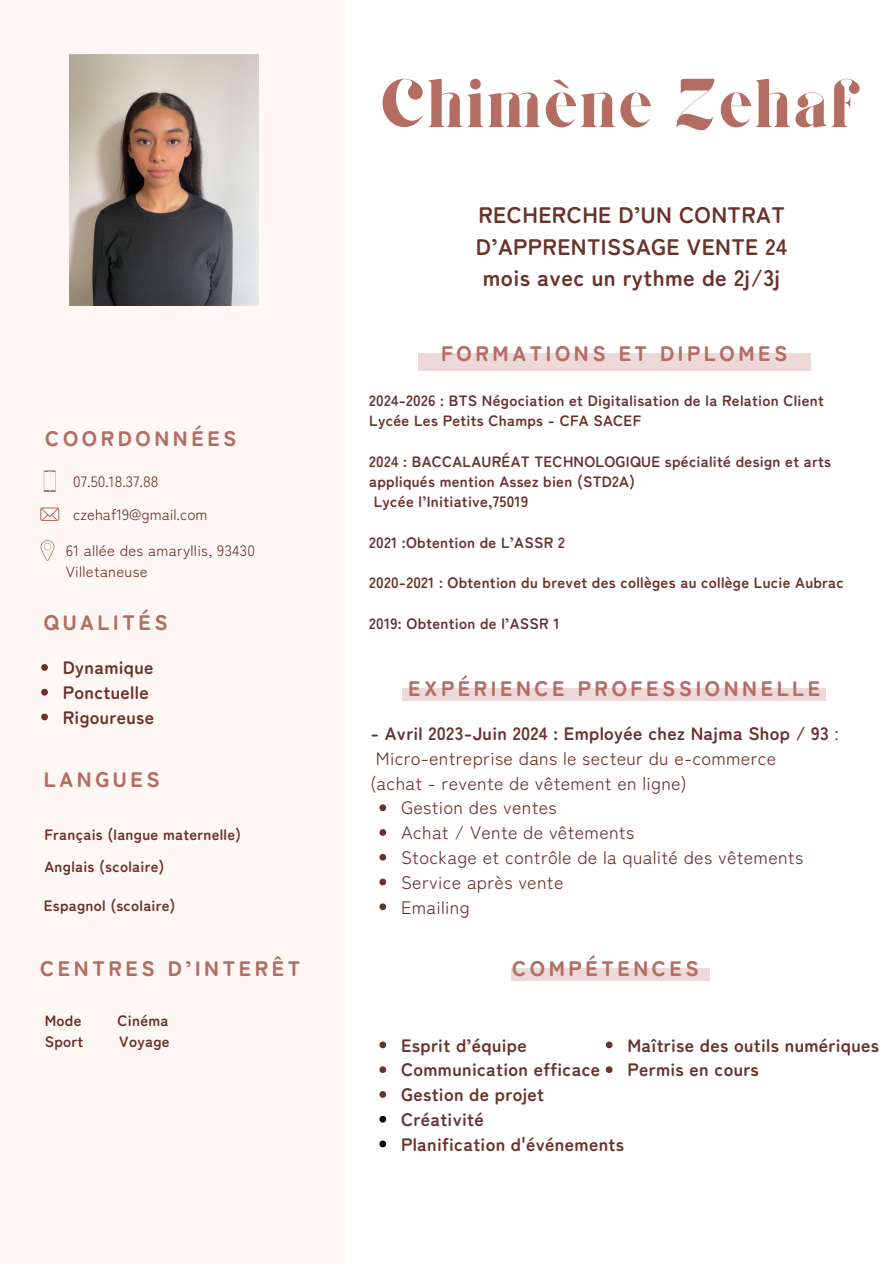
<style>
.page{position:relative;width:894px;height:1264px;background:#fff}
.page>*{position:absolute;margin:0;border:0;box-sizing:border-box;transform-origin:0 0}
.t1{font:69px "Giaza";letter-spacing:.02em;color:#b46d62}
.t2{font:700 22.5px/31.5px "Zen Maru Gothic";letter-spacing:.02em;color:#69332a;text-align:center}
.t3{font:900 21px "Zen Maru Gothic";letter-spacing:.17em;color:#b46d62}
.t4{font:18px/24.8px "Zen Maru Gothic";letter-spacing:.02em;color:#69332a}
.t5{font:700 18px "Zen Maru Gothic";letter-spacing:.02em;color:#69332a}
.t6{font:700 15px/20.2px "Zen Maru Gothic";letter-spacing:.02em;color:#69332a}
.t7{font:15px/20.2px "Zen Maru Gothic";letter-spacing:.02em;color:#69332a}
.t8{font:15px "Zen Maru Gothic";color:#69332a}
.s1{font-weight:700}
</style>
<div class="page">
<div style="left:0;top:0;width:344px;height:1263px;background:#fff7f6"></div>
<div style="left:510px;top:968px;width:199px;height:13px;background:#eddad8"></div>
<svg style="left:44px;top:470px;width:12px;height:22px"></svg>
<svg style="left:40px;top:507px;width:19px;height:14px"></svg>
<svg style="left:41px;top:540px;width:13px;height:20px"></svg>
<div style="left:418px;top:353px;width:392px;height:17px;background:#eddad8"></div>
<div style="left:402px;top:688px;width:423px;height:12px;background:#eddad8"></div>
<img style="left:70px;top:55px;width:189px;height:251px">
<svg style="left:379px;top:804px;width:7px;height:7px"></svg>
<svg style="left:379px;top:829px;width:7px;height:6px"></svg>
<svg style="left:379px;top:853px;width:7px;height:7px"></svg>
<svg style="left:379px;top:878px;width:7px;height:7px"></svg>
<svg style="left:379px;top:903px;width:7px;height:7px"></svg>
<svg style="left:41px;top:664px;width:7px;height:6px"></svg>
<svg style="left:41px;top:688px;width:7px;height:7px"></svg>
<svg style="left:41px;top:713px;width:7px;height:7px"></svg>
<svg style="left:379px;top:1041px;width:7px;height:7px"></svg>
<svg style="left:379px;top:1066px;width:7px;height:7px"></svg>
<svg style="left:379px;top:1091px;width:7px;height:6px"></svg>
<svg style="left:379px;top:1115px;width:7px;height:7px"></svg>
<svg style="left:379px;top:1140px;width:7px;height:7px"></svg>
<svg style="left:605px;top:1041px;width:7px;height:7px"></svg>
<svg style="left:605px;top:1066px;width:7px;height:7px"></svg>
<p class="t3" style="left:45px;top:422px;width:193px">COORDONNÉES</p>
<h2 class="t7" style="left:73px;top:470px;width:86px">07.50.18.37.88</h2>
<p class="t8" style="left:73px;top:502px;width:136px">czehaf19@gmail.com</p>
<p class="t7" style="left:66px;top:539px;width:191px">61 allée des amaryllis, 93430<br>Villetaneuse</p>
<p class="t3" style="left:44px;top:606px;width:125px">QUALITÉS</p>
<h2 class="t5" style="left:63px;top:653px;width:92px">Dynamique</h2>
<h4 class="t5" style="left:63px;top:678px;width:87px">Ponctuelle</h4>
<p class="t5" style="left:63px;top:702px;width:93px">Rigoureuse</p>
<p class="t3" style="left:44px;top:762px;width:117px">LANGUES</p>
<h5 class="t6" style="left:44px;top:823px;width:198px">Français (langue maternelle)</h5>
<p class="t6" style="left:44px;top:855px;width:121px">Anglais (scolaire)</p>
<p class="t6" style="left:44px;top:894px;width:133px">Espagnol (scolaire)</p>
<p class="t3" style="left:40px;top:951px;width:261px">CENTRES D’INTERÊT</p>
<h1 class="t6" style="left:45px;top:1009px;width:38px">Mode</h1>
<h1 class="t6" style="left:117px;top:1009px;width:52px">Cinéma</h1>
<h1 class="t6" style="left:45px;top:1030px;width:40px">Sport</h1>
<h3 class="t6" style="left:119px;top:1030px;width:52px">Voyage</h3>
<h2 class="t1" style="left:380px;top:75px;width:481px">Chimène Zehaf</h2>
<p class="t2" style="left:476px;top:198px;width:313px">RECHERCHE D’UN CONTRAT<br>D’APPRENTISSAGE VENTE 24 mois avec un rythme de 2j/3j</p>
<p class="t3" style="left:441px;top:336px;width:348px">FORMATIONS ET DIPLOMES</p>
<h2 class="t6" style="left:369px;top:389px;width:456px">2024-2026 : BTS Négociation et Digitalisation de la Relation Client<br>Lycée Les Petits Champs - CFA SACEF</h2>
<h5 class="t6" style="left:369px;top:450px;width:463px">2024 : BACCALAURÉAT TECHNOLOGIQUE spécialité design et arts appliqués mention Assez bien (STD2A)<br>Lycée l’Initiative,75019</h5>
<h5 class="t6" style="left:369px;top:531px;width:197px">2021 :Obtention de L’ASSR 2</h5>
<h5 class="t6" style="left:369px;top:571px;width:476px">2020-2021 : Obtention du brevet des collèges au collège Lucie Aubrac</h5>
<h2 class="t6" style="left:369px;top:612px;width:192px">2019: Obtention de l’ASSR 1</h2>
<p class="t3" style="left:408px;top:671px;width:413px">EXPÉRIENCE PROFESSIONNELLE</p>
<h5 class="t4" style="left:370px;top:720px;width:470px"><span class="s1">- Avril 2023-Juin 2024 : Employée chez Najma Shop / 93</span> :<br>Micro-entreprise dans le secteur du e-commerce<br>(achat - revente de vêtement en ligne)</h5>
<h5 class="t4" style="left:401px;top:794px;width:157px">Gestion des ventes</h5>
<h5 class="t4" style="left:401px;top:819px;width:235px">Achat / Vente de vêtements</h5>
<h5 class="t4" style="left:401px;top:843px;width:403px">Stockage et contrôle de la qualité des vêtements</h5>
<h5 class="t4" style="left:401px;top:868px;width:164px">Service après vente</h5>
<h2 class="t4" style="left:401px;top:893px;width:70px">Emailing</h2>
<p class="t3" style="left:512px;top:951px;width:188px">COMPÉTENCES</p>
<p class="t5" style="left:401px;top:1030px;width:127px">Esprit d’équipe</p>
<p class="t5" style="left:401px;top:1055px;width:201px">Communication efficace</p>
<p class="t5" style="left:401px;top:1080px;width:145px">Gestion de projet</p>
<p class="t5" style="left:401px;top:1105px;width:84px">Créativité</p>
<h2 class="t5" style="left:401px;top:1129px;width:224px">Planification d'événements</h2>
<p class="t5" style="left:627px;top:1030px;width:253px">Maîtrise des outils numériques</p>
<p class="t5" style="left:627px;top:1055px;width:133px">Permis en cours</p>
</div>
